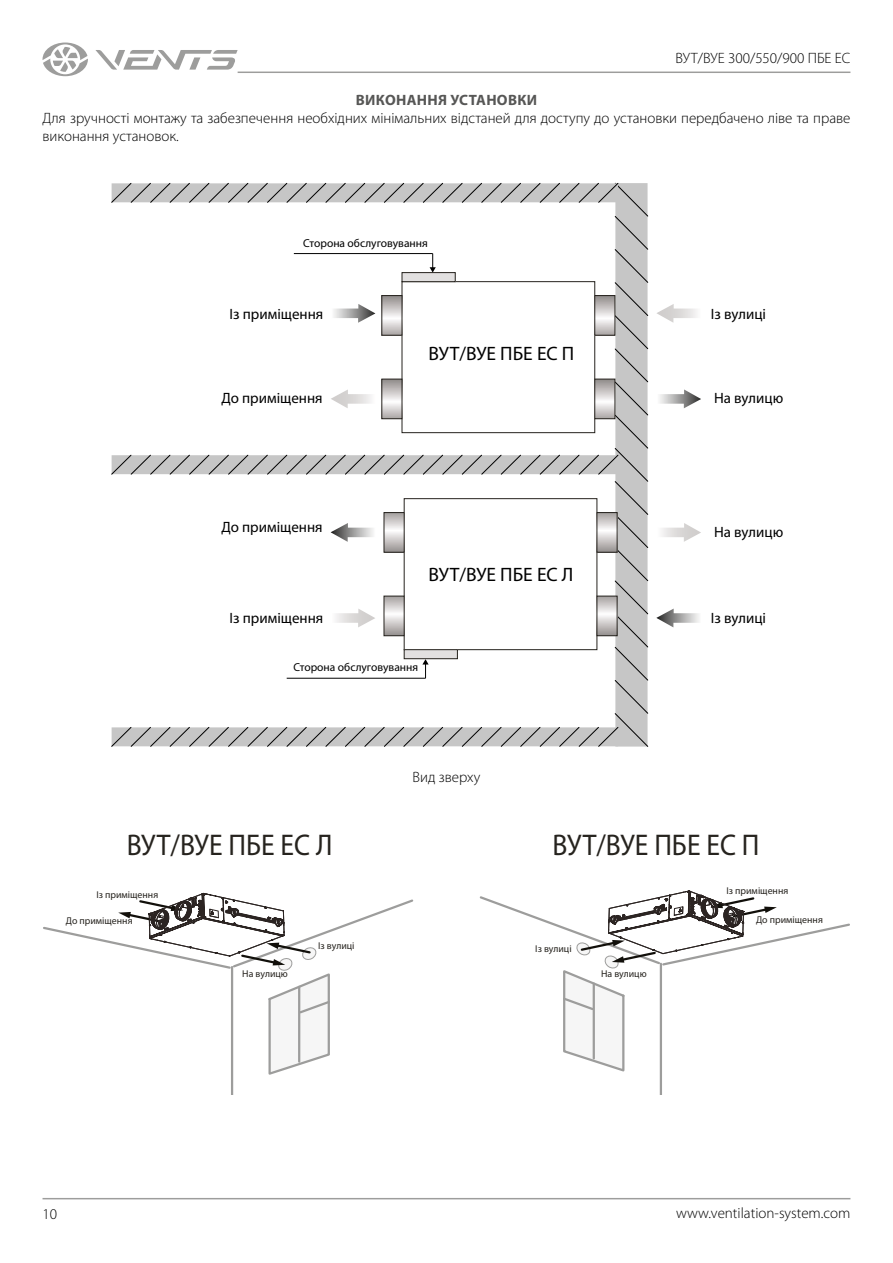
<style>
.page{position:relative;width:893px;height:1263px;background:#fff}
.page>*{position:absolute;margin:0;border:0;box-sizing:border-box;transform-origin:0 0}
.t1{font:30px "Myriad Pro";color:#26231e;scale:.92 1}
.t2{font:19.5px "Myriad Pro";color:#000}
.t3{font:300 15px/18px "Myriad Pro";color:#000}
.t4{font:15px "Myriad Pro";color:#000}
.t5{font:700 15px "Myriad Pro";letter-spacing:.02em;color:#575756}
.t6{font:11.55px "Myriad Pro";color:#000}
.t7{font:9.9px "Myriad Pro";color:#26231e}
</style>
<div class="page">
<hr style="left:43px;top:1198px;width:807px;height:1px;background:#9d9d9c">
<hr style="left:238px;top:72px;width:612px;height:1px;background:#9d9d9c">
<svg style="left:95px;top:50px;width:143px;height:20px"></svg>
<svg style="left:43px;top:43px;width:45px;height:33px"></svg>
<svg style="left:657px;top:304px;width:40px;height:19px"></svg>
<svg style="left:660px;top:389px;width:41px;height:19px"></svg>
<svg style="left:662px;top:523px;width:39px;height:19px"></svg>
<svg style="left:656px;top:608px;width:43px;height:19px"></svg>
<svg style="left:111px;top:183px;width:537px;height:564px"></svg>
<hr style="left:287px;top:678px;width:139px;height:1px;background:#000">
<hr style="left:660px;top:964px;width:2px;height:130px;background:#9d9d9c">
<hr style="left:231px;top:967px;width:2px;height:127px;background:#9d9d9c">
<svg style="left:479px;top:891px;width:371px;height:182px"></svg>
<svg style="left:43px;top:893px;width:371px;height:184px"></svg>
<p class="t3" style="left:675px;top:49px;width:176px">ВУТ/ВУЕ 300/550/900 ПБЕ ЕС</p>
<p class="t5" style="left:356px;top:90px;width:183px">ВИКОНАННЯ УСТАНОВКИ</p>
<p class="t3" style="left:43px;top:109px;width:809px">Для зручності монтажу та забезпечення необхідних мінімальних відстаней для доступу до установки передбачено ліве та праве виконання установок.</p>
<p class="t6" style="left:303px;top:236px;width:126px">Сторона обслуговування</p>
<p class="t4" style="left:230px;top:305px;width:95px">Із приміщення</p>
<p class="t4" style="left:221px;top:389px;width:103px">До приміщення</p>
<h2 class="t2" style="left:429px;top:342px;width:147px">ВУТ/ВУЕ ПБE ЕС П</h2>
<p class="t4" style="left:221px;top:518px;width:103px">До приміщення</p>
<p class="t4" style="left:230px;top:609px;width:95px">Із приміщення</p>
<h2 class="t2" style="left:429px;top:562px;width:146px">ВУТ/ВУЕ ПБE ЕС Л</h2>
<p class="t6" style="left:294px;top:660px;width:126px">Сторона обслуговування</p>
<p class="t3" style="left:413px;top:768px;width:69px">Вид зверху</p>
<p class="t4" style="left:711px;top:305px;width:57px">Із вулиці</p>
<p class="t4" style="left:714px;top:389px;width:71px">На вулицю</p>
<p class="t4" style="left:714px;top:523px;width:71px">На вулицю</p>
<p class="t4" style="left:711px;top:609px;width:57px">Із вулиці</p>
<h1 class="t1" style="left:127px;top:827px;width:225px">ВУТ/ВУЕ ПБE ЕС Л</h1>
<h1 class="t1" style="left:553px;top:827px;width:226px">ВУТ/ВУЕ ПБE ЕС П</h1>
<p class="t7" style="left:96px;top:888px;width:63px">Із приміщення</p>
<p class="t7" style="left:726px;top:884px;width:63px">Із приміщення</p>
<p class="t7" style="left:66px;top:914px;width:68px">До приміщення</p>
<p class="t7" style="left:756px;top:913px;width:68px">До приміщення</p>
<p class="t7" style="left:318px;top:939px;width:38px">Із вулиці</p>
<p class="t7" style="left:535px;top:942px;width:38px">Із вулиці</p>
<p class="t7" style="left:242px;top:968px;width:47px">На вулицю</p>
<p class="t7" style="left:601px;top:967px;width:47px">На вулицю</p>
<p class="t3" style="left:43px;top:1205px;width:16px">10</p>
<p class="t3" style="left:676px;top:1204px;width:176px">www.ventilation-system.com</p>
</div>
